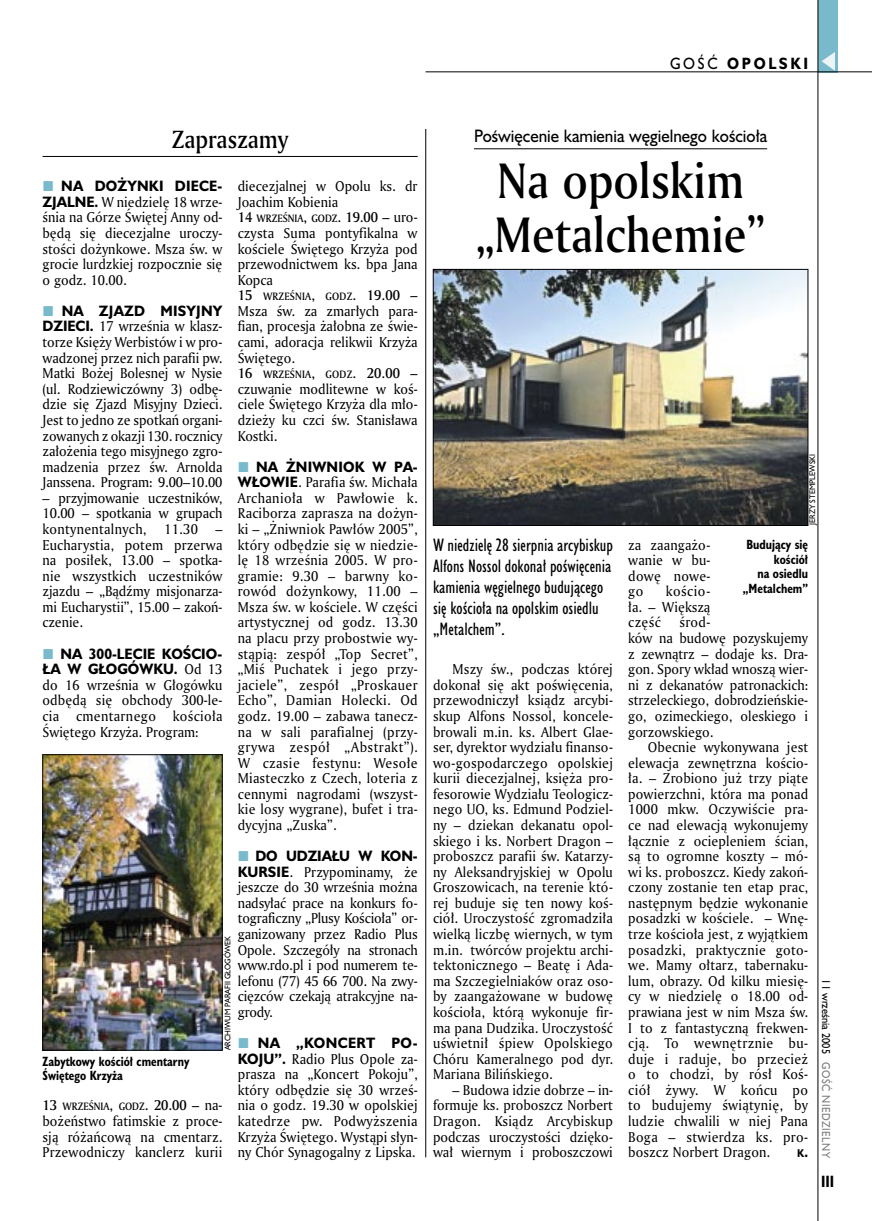
<style>
.page{position:relative;width:872px;height:1221px;background:#fff}
.page>*{position:absolute;margin:0;border:0;box-sizing:border-box;transform-origin:0 0}
._05a_tytyl_AmMd_32_pt{font:48px/54px "Amerigo Md PL";color:#000;text-align:center;scale:.9 1}
._05d_tytyl_Kronika_AmMd_16_pt{font:24px "Amerigo Md PL";color:#000;scale:.9 1}
._06-4_lead_lokal_HuCn_11_pt{font:16.5px/21px "Humanst 521 Cn PL";color:#000}
._04-3_nadtytul_lokal{font:16.5px "Humanst 521 PL";color:#000;scale:.94 1}
._15b_temat_prawo{font:700 15px "Humanst 521 PL";letter-spacing:.2em;color:#000;scale:.9 1}
._17_pagina_prawa{font:700 15px "Humanst 521 Cn PL";color:#000;scale:.94 1}
._03_body_bez_akapitu{font:13.8px/15.6px "Amerigo PL";color:#000;text-align:justify;scale:.94 1}
._01_body_tekst{font:13.8px/15.6px "Amerigo PL";color:#000;text-align:justify;scale:.94 1}
._09_podpis_zdjecia_HuCnB{font:700 12.3px/14.4px "Humanst 521 Cn PL";color:#000;scale:.94 1}
._19a_data_prawa_GOSC{font:10.5px "Humanst 521 PL";letter-spacing:.05em;color:#7c7c7c;scale:.9 1}
._19_data_prawa{font:10.5px "Humanst 521 PL";color:#000;scale:.9 1}
._03_body_bez_akapitu-2{font:10.35px "Amerigo Md PL";letter-spacing:.01em;color:#000;scale:.94 1}
._01_body_tekst-2{font:700 10.35px "Humanst 521 PL";color:#000;scale:.9 1}
._09a_autor_zdjecia_Hu_5_pt{font:7.5px "Humanst 521 PL";color:#000;scale:.94 1}
.s1{font-weight:400}
.s2{font-family:"Humanst 521 PL";font-weight:700}
.s3{font-size:13.8px}
.s4{font-family:"Amerigo PL";font-size:13.8px}
</style>
<div class="page">
<hr style="left:43px;top:156px;width:375px;height:1px;background:#000">
<hr style="left:425px;top:129px;width:1px;height:1028px;background:#000">
<div style="left:818px;top:0;width:19px;height:72px;background:#78b9cc"></div>
<hr style="left:817px;top:0;width:1px;height:1220px;background:#000">
<svg style="left:821px;top:52px;width:14px;height:19px"></svg>
<hr style="left:425px;top:72px;width:447px;height:1px;background:#000">
<img style="left:45px;top:756px;width:175px;height:292px">
<div style="left:43px;top:754px;width:179px;height:296px;border:1px solid #000"></div>
<hr style="left:474px;top:148px;width:293px;height:1px;background:#000">
<img style="left:435px;top:271px;width:371px;height:252px">
<div style="left:433px;top:269px;width:375px;height:256px;border:1px solid #000"></div>
<p class="_15b_temat_prawo" style="left:670px;top:53px;width:155px"><span class="s1">GOŚĆ</span> OPOLSKI</p>
<p class="_05d_tytyl_Kronika_AmMd_16_pt" style="left:172px;top:123px;width:131px">Zapraszamy</p>
<p class="_03_body_bez_akapitu" style="left:43px;top:178px;width:193px;text-indent:19px"><span class="s2">NA DOŻYNKI DIECE-ZJALNE.</span> W niedzielę 18 wrze&shy;śnia na Górze Świętej Anny od&shy;będą się diecezjalne uroczy&shy;stości dożynkowe. Msza św. w grocie lurdzkiej rozpocznie się o godz. 10.00.</p>
<p class="_03_body_bez_akapitu" style="left:43px;top:303px;width:193px;text-indent:19px"><span class="s2">NA ZJAZD MISYJNY DZIECI.</span> 17 września w klasz&shy;torze Księży Werbistów i w pro&shy;wadzonej przez nich parafii pw.<br>Matki Bożej Bolesnej w Nysie (ul. Rodziewiczówny 3) odbę&shy;dzie się Zjazd Misyjny Dzieci.<br>Jest to jedno ze spotkań organi&shy;zowanych z okazji 130. rocznicy założenia tego misyjnego zgro&shy;madzenia przez św. Arnolda Janssena. Program: 9.00–10.00</p>
<p class="_03_body_bez_akapitu" style="left:43px;top:489px;width:193px">– przyjmowanie uczestników, 10.00 – spotkania w grupach kontynentalnych,</p>
<p class="_03_body_bez_akapitu" style="left:238px;top:178px;width:193px">diecezjalnej w Opolu ks. dr<br>Joachim Kobienia</p>
<p class="_03_body_bez_akapitu-2" style="left:238px;top:212px;width:193px"><span class="s3">14</span> WRZEŚNIA<span class="s3">,</span> GODZ<span class="s3">. 19.00 –</span> <span class="s4">uro-</span></p>
<p class="_03_body_bez_akapitu" style="left:238px;top:225px;width:193px">czysta Suma pontyfikalna w kościele Świętego Krzyża pod przewodnictwem ks. bpa Jana Kopca</p>
<p class="_03_body_bez_akapitu-2" style="left:238px;top:289px;width:193px"><span class="s3">15</span> WRZEŚNIA<span class="s3">,</span> GODZ<span class="s3">. 19.00 –</span></p>
<p class="_03_body_bez_akapitu" style="left:238px;top:303px;width:193px">Msza św. za zmarłych para&shy;fian, procesja żałobna ze świe&shy;cami, adoracja relikwii Krzyża Świętego.</p>
<p class="_03_body_bez_akapitu-2" style="left:238px;top:367px;width:193px"><span class="s3">16</span> WRZEŚNIA<span class="s3">,</span> GODZ<span class="s3">. 20.00 –</span></p>
<p class="_03_body_bez_akapitu" style="left:238px;top:380px;width:193px">czuwanie modlitewne w koś&shy;ciele Świętego Krzyża dla mło&shy;dzieży ku czci św. Stanisława Kostki.</p>
<p class="_03_body_bez_akapitu" style="left:238px;top:458px;width:193px;text-indent:18px"><span class="s2">NA ŻNIWNIOK W PA-WŁOWIE</span>. Parafia św. Michała Archanioła w Pawłowie k.<br>Raciborza zaprasza na dożyn&shy;ki – „Żniwniok Pawłów 2005”, który odbędzie się w niedzie&shy;lę 18 września 2005. W pro&shy;gramie: 9.30 – barwny ko&shy;rowód dożynkowy, 11.00 – Msza św. w kościele. W części artystycznej od godz. 13.30 na placu przy probostwie wy&shy;stąpią: zespół „Top Secret”, „Miś Puchatek i jego przy&shy;jaciele”, zespół „Proskauer Echo”, Damian Holecki. Od godz. 19.00 – zabawa tanecz&shy;na w sali parafialnej (przy&shy;grywa zespół „Abstrakt”).<br>W czasie festynu: Wesołe Miasteczko z Czech, loteria z cennymi nagrodami (wszyst&shy;kie losy wygrane), bufet i tra&shy;dycyjna „Zuska”.</p>
<p class="_03_body_bez_akapitu" style="left:238px;top:848px;width:193px;text-indent:18px"><span class="s2">DO UDZIAŁU W KON-KURSIE</span>. Przypominamy, że jeszcze do 30 września można nadsyłać prace na konkurs fo&shy;tograficzny „Plusy Kościoła” or&shy;ganizowany przez Radio Plus Opole. Szczegóły na stronach www.rdo.pl i pod numerem te&shy;lefonu (77) 45 66 700. Na zwy&shy;cięzców czekają atrakcyjne na&shy;grody.</p>
<p class="_03_body_bez_akapitu" style="left:238px;top:1034px;width:193px;text-indent:20px"><span class="s2">NA „KONCERT PO-KOJU”.</span> Radio Plus Opole za&shy;prasza na „Koncert Pokoju”, który odbędzie się 30 wrześ&shy;nia o godz. 19.30 w opolskiej katedrze pw. Podwyższenia Krzyża Świętego. Wystąpi słyn&shy;ny Chór Synagogalny z Lipska.</p>
<p class="_03_body_bez_akapitu" style="left:164px;top:521px;width:37px">11.30</p>
<p class="_03_body_bez_akapitu" style="left:43px;top:521px;width:193px;text-indent:173px">– Eucharystia, potem przerwa na posiłek, 13.00 – spotka&shy;nie wszystkich uczestników zjazdu – „Bądźmy misjonarza&shy;mi Eucharystii”, 15.00 – zakoń&shy;czenie.</p>
<p class="_03_body_bez_akapitu" style="left:43px;top:645px;width:193px;text-indent:18px"><span class="s2">NA 300-LECIE KOŚCIO-ŁA W GŁOGÓWKU.</span> Od 13 do 16 września w Głogówku odbędą się obchody 300-le&shy;cia cmentarnego kościoła Świętego Krzyża. Program:</p>
<p class="_09a_autor_zdjecia_Hu_5_pt" style="left:223px;top:1050px;width:124px;rotate:-90deg">ARCHIWUM PARAFII GŁOGÓWEK</p>
<p class="_09_podpis_zdjecia_HuCnB" style="left:43px;top:1053px;width:158px">Zabytkowy kościół cmentarny<br>Świętego Krzyża</p>
<p class="_03_body_bez_akapitu-2" style="left:43px;top:1099px;width:193px"><span class="s3">13</span> WRZEŚNIA<span class="s3">,</span> GODZ<span class="s3">. 20.00 –</span> <span class="s4">na-</span></p>
<p class="_03_body_bez_akapitu" style="left:43px;top:1112px;width:193px">bożeństwo fatimskie z proce&shy;sją różańcową na cmentarz.<br>Przewodniczy kanclerz kurii</p>
<p class="_04-3_nadtytul_lokal" style="left:474px;top:124px;width:313px">Poświęcenie kamienia węgielnego kościoła</p>
<p class="_05a_tytyl_AmMd_32_pt" style="left:476px;top:152px;width:323px">Na opolskim „Metalchemie”</p>
<p class="_09a_autor_zdjecia_Hu_5_pt" style="left:807px;top:525px;width:77px;rotate:-90deg">JERZY STEMPLEWSKI</p>
<p class="_06-4_lead_lokal_HuCn_11_pt" style="left:433px;top:534px;width:181px">W niedzielę 28 sierpnia arcybiskup<br>Alfons Nossol dokonał poświęcenia kamienia węgielnego budującego się kościoła na opolskim osiedlu „Metalchem”.</p>
<p class="_01_body_tekst" style="left:433px;top:661px;width:193px;text-indent:20px">Mszy św., podczas której dokonał się akt poświęcenia, przewodniczył ksiądz arcybi&shy;skup Alfons Nossol, koncele&shy;browali m.in. ks. Albert Glae&shy;ser, dyrektor wydziału finanso&shy;wo-gospodarczego opolskiej kurii diecezjalnej, księża pro&shy;fesorowie Wydziału Teologicz&shy;nego UO, ks. Edmund Podziel&shy;ny – dziekan dekanatu opol&shy;skiego i ks. Norbert Dragon – proboszcz parafii św. Katarzy&shy;ny Aleksandryjskiej w Opolu Groszowicach, na terenie któ&shy;rej buduje się ten nowy koś&shy;ciół. Uroczystość zgromadziła wielką liczbę wiernych, w tym m.in. twórców projektu archi&shy;tektonicznego – Beatę i Ada&shy;ma Szczegielniaków oraz oso&shy;by zaangażowane w budowę kościoła, którą wykonuje fir&shy;ma pana Dudzika. Uroczystość uświetnił śpiew Opolskiego Chóru Kameralnego pod dyr.<br>Mariana Bilińskiego.</p>
<p class="_01_body_tekst" style="left:433px;top:1081px;width:193px;text-indent:20px">– Budowa idzie dobrze – in&shy;formuje ks. proboszcz Norbert Dragon. Ksiądz Arcybiskup podczas uroczystości dzięko&shy;wał wiernym i proboszczowi</p>
<p class="_01_body_tekst" style="left:628px;top:536px;width:89px">za zaangażo&shy;wanie w bu&shy;dowę nowe&shy;go</p>
<p class="_09_podpis_zdjecia_HuCnB" style="left:743px;top:537px;width:71px;text-align:right">Budujący się kościół<br>na osiedlu „Metalchem”</p>
<p class="_01_body_tekst" style="left:628px;top:583px;width:89px;text-indent:38px">kościo&shy;ła. – Większą część</p>
<p class="_01_body_tekst" style="left:628px;top:614px;width:193px;text-align:left;text-indent:51px">środ-<br>ków na budowę pozyskujemy z zewnątrz – dodaje ks. Dra&shy;gon. Spory wkład wnoszą wier&shy;ni z dekanatów patronackich: strzeleckiego, dobrodzieńskie&shy;go, ozimeckiego, oleskiego i gorzowskiego.</p>
<p class="_01_body_tekst" style="left:628px;top:739px;width:193px;text-indent:20px">Obecnie wykonywana jest elewacja zewnętrzna kościo&shy;ła. – Zrobiono już trzy piąte powierzchni, która ma ponad 1000 mkw. Oczywiście pra&shy;ce nad elewacją wykonujemy łącznie z ociepleniem ścian, są to ogromne koszty – mó&shy;wi ks. proboszcz. Kiedy zakoń&shy;czony zostanie ten etap prac, następnym będzie wykonanie posadzki w kościele. – Wnę&shy;trze kościoła jest, z wyjątkiem posadzki, praktycznie goto&shy;we. Mamy ołtarz, tabernaku&shy;lum, obrazy. Od kilku miesię&shy;cy w niedzielę o 18.00 od&shy;prawiana jest w nim Msza św.<br>I to z fantastyczną frekwen&shy;cją. To wewnętrznie bu&shy;duje i raduje, bo przecież o to chodzi, by rósł Koś&shy;ciół żywy. W końcu po to budujemy świątynię, by ludzie chwalili w niej Pana Boga – stwierdza ks. pro&shy;boszcz Norbert Dragon.</p>
<p class="_01_body_tekst-2" style="left:797px;top:1146px;width:14px">K<span class="s3">.</span></p>
<p class="_19_data_prawa" style="left:833px;top:979px;width:84px;rotate:90deg">11 września 2005</p>
<p class="_19a_data_prawa_GOSC" style="left:833px;top:1062px;width:108px;rotate:90deg">GOŚĆ NIEDZIELNY</p>
<p class="_17_pagina_prawa" style="left:821px;top:1171px;width:15px">III</p>
</div>
